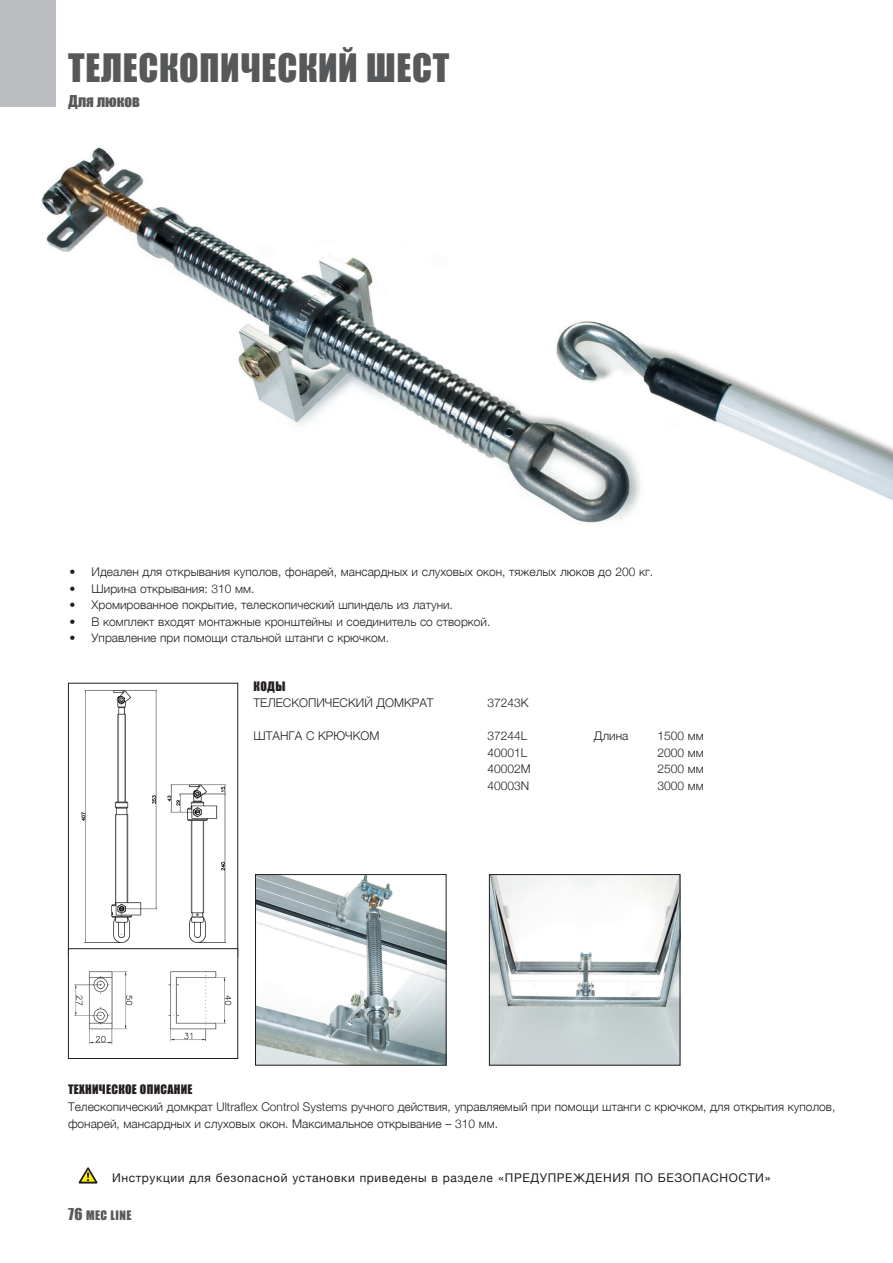
<style>
.page{position:relative;width:893px;height:1263px;background:#fff}
.page>*{position:absolute;margin:0;border:0;box-sizing:border-box;transform-origin:0 0}
._01_TITOLONE{font:36px "Impact";letter-spacing:.02em;color:#57585a}
._02_SOTTOTITOLO{font:15px "Impact";color:#57585a}
._05_TESTO{font:300 12px/16.5px "Helvetica Neue";color:#231f20}
.t1{font:12px "Helvetica Neue";letter-spacing:.05em;color:#231f20}
._06_TITOLETTI_COMPRE{font:12px "Impact";letter-spacing:.025em;color:#231f20}
.Normale{font:12px "Impact";letter-spacing:.04em;color:#57585a}
.s1{font-family:"Helvetica"}
.s2{font-size:15px}
</style>
<div class="page">
<img style="left:41px;top:147px;width:851px;height:376px">
<img style="left:81px;top:690px;width:145px;height:253px">
<div style="left:68px;top:683px;width:170px;height:274px;border:1px solid #231f20"></div>
<div style="left:0;top:0;width:55px;height:106px;background:#bcbdc0"></div>
<svg style="left:892px;top:447px;width:1px;height:53px"></svg>
<img style="left:257px;top:876px;width:187px;height:187px">
<div style="left:255px;top:874px;width:191px;height:191px;border:1px solid #231f20"></div>
<img style="left:491px;top:876px;width:187px;height:187px">
<div style="left:489px;top:874px;width:191px;height:191px;border:1px solid #231f20"></div>
<svg style="left:79px;top:1167px;width:18px;height:16px"></svg>
<div style="left:68px;top:949px;width:170px;height:109px;background:#fff"></div>
<img style="left:74px;top:971px;width:158px;height:74px">
<div style="left:68px;top:948px;width:170px;height:111px;border:1px solid #231f20"></div>
<p class="_01_TITOLONE" style="left:68px;top:40px;width:383px">ТЕЛЕСКОПИЧЕСКИЙ ШЕСТ</p>
<p class="_02_SOTTOTITOLO" style="left:68px;top:89px;width:73px">Для люков</p>
<p class="_05_TESTO" style="left:70px;top:563px;width:585px">• Идеален для открывания куполов, фонарей, мансардных и слуховых окон, тяжелых люков до 200 кг.</p>
<p class="_05_TESTO" style="left:70px;top:579px;width:187px">• Ширина открывания: 310 мм.</p>
<p class="_05_TESTO" style="left:70px;top:596px;width:385px">• Хромированное покрытие, телескопический шпиндель из латуни.</p>
<p class="_05_TESTO" style="left:70px;top:612px;width:422px">• В комплект входят монтажные кронштейны и соединитель со створкой.</p>
<p class="_05_TESTO" style="left:70px;top:629px;width:321px">• Управление при помощи стальной штанги с крючком.</p>
<p class="_06_TITOLETTI_COMPRE" style="left:254px;top:677px;width:33px">КОДЫ</p>
<p class="_05_TESTO" style="left:254px;top:694px;width:181px">ТЕЛЕСКОПИЧЕСКИЙ ДОМКРАТ</p>
<p class="_05_TESTO" style="left:487px;top:694px;width:43px">37243K</p>
<p class="_05_TESTO" style="left:254px;top:727px;width:127px">ШТАНГА С КРЮЧКОМ</p>
<p class="_05_TESTO" style="left:487px;top:727px;width:41px">37244L</p>
<p class="_05_TESTO" style="left:594px;top:727px;width:36px">Длина</p>
<p class="_05_TESTO" style="left:658px;top:727px;width:48px">1500 мм</p>
<p class="_05_TESTO" style="left:487px;top:743px;width:41px">40001L</p>
<p class="_05_TESTO" style="left:658px;top:743px;width:48px">2000 мм</p>
<p class="_05_TESTO" style="left:487px;top:760px;width:45px">40002M</p>
<p class="_05_TESTO" style="left:658px;top:760px;width:48px">2500 мм</p>
<p class="_05_TESTO" style="left:487px;top:776px;width:43px">40003N</p>
<p class="_05_TESTO" style="left:658px;top:776px;width:48px">3000 мм</p>
<p class="_06_TITOLETTI_COMPRE" style="left:68px;top:1080px;width:126px">ТЕХНИЧЕСКОЕ ОПИСАНИЕ</p>
<p class="_05_TESTO" style="left:68px;top:1097px;width:769px">Телескопический домкрат Ultraflex Control Systems ручного действия, управляемый при помощи штанги с крючком, для открытия куполов, фонарей, мансардных и слуховых окон. Максимальное открывание – 310 мм.</p>
<p class="t1" style="left:112px;top:1169px;width:661px">Инструкции для безопасной установки приведены в разделе <span class="s1">«</span>ПРЕДУПРЕЖДЕНИЯ ПО БЕЗОПАСНОСТИ<span class="s1">»</span></p>
<p class="Normale" style="left:68px;top:1205px;width:65px"><span class="s2">76</span> MEC LINE</p>
</div>
